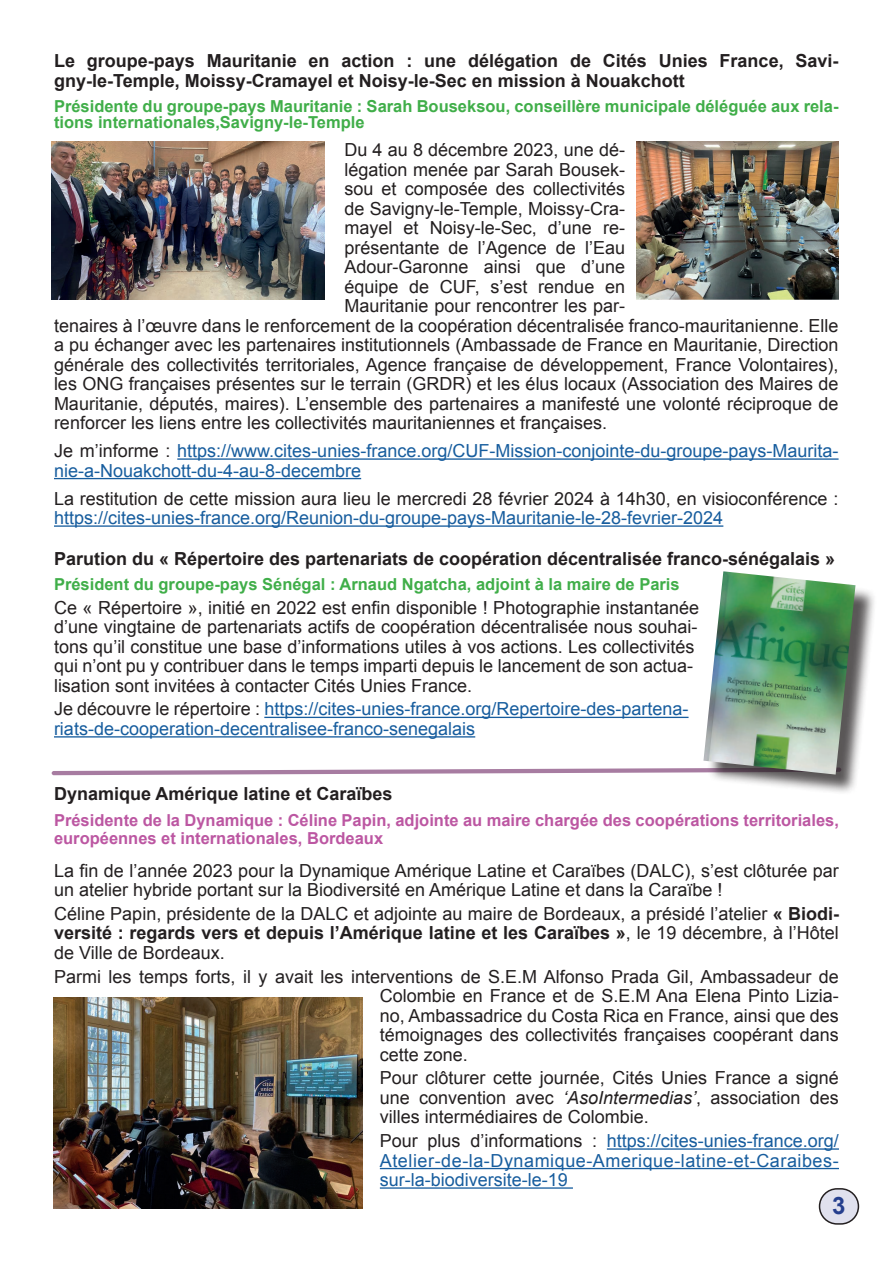
<style>
.page{position:relative;width:893px;height:1263px;background:#fff}
.page>*{position:absolute;margin:0;border:0;box-sizing:border-box;transform-origin:0 0}
.t1{font:700 24px "Arial";color:#253f8e}
.t2{font:18px/19.5px "Arial";color:#231f20;text-align:justify}
.t3{font:18px/19.5px "Arial";color:#175d9e}
.t4{font:700 18px/19.5px "Arial";color:#231f20}
.t5{font:700 16.5px/16.5px "Arial";color:#40ae49}
.t6{font:700 16.5px/18px "Arial";color:#bc57a2}
.s1{color:#231f20}
.s2{font-weight:700}
.s3{font-style:italic}
</style>
<div class="page">
<div style="left:819px;top:1189px;width:39px;height:35px;background:#e0e1ee;border-radius:18px"></div>
<div style="left:819px;top:1188px;width:40px;height:37px;border:2px solid #231f20;border-radius:18px"></div>
<svg style="left:52px;top:768px;width:651px;height:7px"></svg>
<hr style="left:607px;top:1148px;width:232px;height:2px;background:#175d9e">
<hr style="left:380px;top:1168px;width:459px;height:1px;background:#175d9e">
<hr style="left:380px;top:1187px;width:193px;height:2px;background:#175d9e">
<hr style="left:177px;top:458px;width:661px;height:2px;background:#175d9e">
<hr style="left:54px;top:478px;width:307px;height:1px;background:#175d9e">
<hr style="left:54px;top:525px;width:669px;height:2px;background:#175d9e">
<hr style="left:264px;top:717px;width:425px;height:1px;background:#175d9e">
<hr style="left:54px;top:736px;width:421px;height:1px;background:#175d9e">
<div style="left:706px;top:574px;width:171px;height:222px;background:#231f20;opacity:.75"></div>
<img style="left:703px;top:571px;width:152px;height:203px">
<img style="left:53px;top:998px;width:309px;height:211px">
<img style="left:52px;top:142px;width:273px;height:158px">
<img style="left:637px;top:142px;width:202px;height:158px">
<p class="t4" style="left:54px;top:52px;width:786px">Le groupe-pays Mauritanie en action : une délégation de Cités Unies France, Savi&shy;gny-le-Temple, Moissy-Cramayel et Noisy-le-Sec en mission à Nouakchott</p>
<p class="t5" style="left:54px;top:98px;width:786px">Présidente du groupe-pays Mauritanie : Sarah Bouseksou, conseillère municipale déléguée aux rela&shy;tions internationales,Savigny-le-Temple</p>
<p class="t2" style="left:344px;top:140px;width:282px">Du 4 au 8 décembre 2023, une dé-</p>
<p class="t2" style="left:344px;top:160px;width:282px">légation menée par Sarah Bousek-</p>
<p class="t2" style="left:344px;top:179px;width:282px">sou et composée des collectivités</p>
<p class="t2" style="left:344px;top:199px;width:282px">de Savigny-le-Temple, Moissy-Cra-</p>
<p class="t2" style="left:344px;top:218px;width:282px">mayel et Noisy-le-Sec, d’une re-</p>
<p class="t2" style="left:344px;top:238px;width:282px">présentante de l’Agence de l’Eau</p>
<p class="t2" style="left:344px;top:257px;width:282px">Adour-Garonne ainsi que d’une</p>
<p class="t2" style="left:344px;top:277px;width:282px">équipe de CUF, s’est rendue en</p>
<p class="t2" style="left:344px;top:296px;width:282px">Mauritanie pour rencontrer les par-</p>
<p class="t2" style="left:54px;top:316px;width:786px">tenaires à l’œuvre dans le renforcement de la coopération décentralisée franco-mauritanienne. Elle</p>
<p class="t2" style="left:54px;top:335px;width:786px">a pu échanger avec les partenaires institutionnels (Ambassade de France en Mauritanie, Direction</p>
<p class="t2" style="left:54px;top:355px;width:786px">générale des collectivités territoriales, Agence française de développement, France Volontaires),</p>
<p class="t2" style="left:54px;top:374px;width:786px">les ONG françaises présentes sur le terrain (GRDR) et les élus locaux (Association des Maires de</p>
<p class="t2" style="left:54px;top:394px;width:786px">Mauritanie, députés, maires). L’ensemble des partenaires a manifesté une volonté réciproque de</p>
<p class="t2" style="left:54px;top:413px;width:555px">renforcer les liens entre les collectivités mauritaniennes et françaises.</p>
<p class="t3" style="left:54px;top:441px;width:786px"><span class="s1">Je m’informe :</span> https://www.cites-unies-france.org/CUF-Mission-conjointe-du-groupe-pays-Maurita&shy;nie-a-Nouakchott-du-4-au-8-decembre</p>
<p class="t2" style="left:54px;top:489px;width:786px">La restitution de cette mission aura lieu le mercredi 28 février 2024 à 14h30, en visioconférence :</p>
<p class="t3" style="left:54px;top:508px;width:671px">https://cites-unies-france.org/Reunion-du-groupe-pays-Mauritanie-le-28-fevrier-2024</p>
<p class="t4" style="left:54px;top:549px;width:783px">Parution du « Répertoire des partenariats de coopération décentralisée franco-sénégalais »</p>
<p class="t5" style="left:54px;top:576px;width:627px">Président du groupe-pays Sénégal : Arnaud Ngatcha, adjoint à la maire de Paris</p>
<p class="t2" style="left:54px;top:598px;width:646px;text-align:left">Ce « Répertoire », initié en 2022 est enfin disponible ! Photographie instantanée d’une vingtaine de partenariats actifs de coopération décentralisée nous souhai&shy;tons qu’il constitue une base d’informations utiles à vos actions. Les collectivités qui n’ont pu y contribuer dans le temps imparti depuis le lancement de son actua&shy;lisation sont invitées à contacter Cités Unies France.</p>
<p class="t3" style="left:54px;top:699px;width:636px"><span class="s1">Je découvre le répertoire :</span> https://cites-unies-france.org/Repertoire-des-partena&shy;riats-de-cooperation-decentralisee-franco-senegalais</p>
<p class="t4" style="left:54px;top:784px;width:340px">Dynamique Amérique latine et Caraïbes</p>
<p class="t6" style="left:54px;top:812px;width:786px">Présidente de la Dynamique : Céline Papin, adjointe au maire chargée des coopérations territoriales, européennes et internationales, Bordeaux</p>
<p class="t2" style="left:54px;top:861px;width:786px">La fin de l’année 2023 pour la Dynamique Amérique Latine et Caraïbes (DALC), s’est clôturée par un atelier hybride portant sur la Biodiversité en Amérique Latine et dans la Caraïbe !</p>
<p class="t2" style="left:54px;top:904px;width:786px">Céline Papin, présidente de la DALC et adjointe au maire de Bordeaux, a présidé l’atelier <span class="s2">« Biodi&shy;versité : regards vers et depuis l’Amérique latine et les Caraïbes »</span>, le 19 décembre, à l’Hôtel de Ville de Bordeaux.</p>
<p class="t2" style="left:380px;top:967px;width:461px;text-indent:-326px">Parmi les temps forts, il y avait les interventions de S.E.M Alfonso Prada Gil, Ambassadeur de Colombie en France et de S.E.M Ana Elena Pinto Lizia&shy;no, Ambassadrice du Costa Rica en France, ainsi que des témoignages des collectivités françaises coopérant dans cette zone.</p>
<p class="t2" style="left:380px;top:1068px;width:461px">Pour clôturer cette journée, Cités Unies France a signé une convention avec <span class="s3">‘AsoIntermedias’</span>, association des villes intermédiaires de Colombie.</p>
<p class="t3" style="left:380px;top:1131px;width:461px;text-align:justify"><span class="s1">Pour plus d’informations :</span> https://cites-unies-france.org/ Atelier-de-la-Dynamique-Amerique-latine-et-Caraibes&shy;sur-la-biodiversite-le-19</p>
<h1 class="t1" style="left:832px;top:1189px;width:15px">3</h1>
</div>
